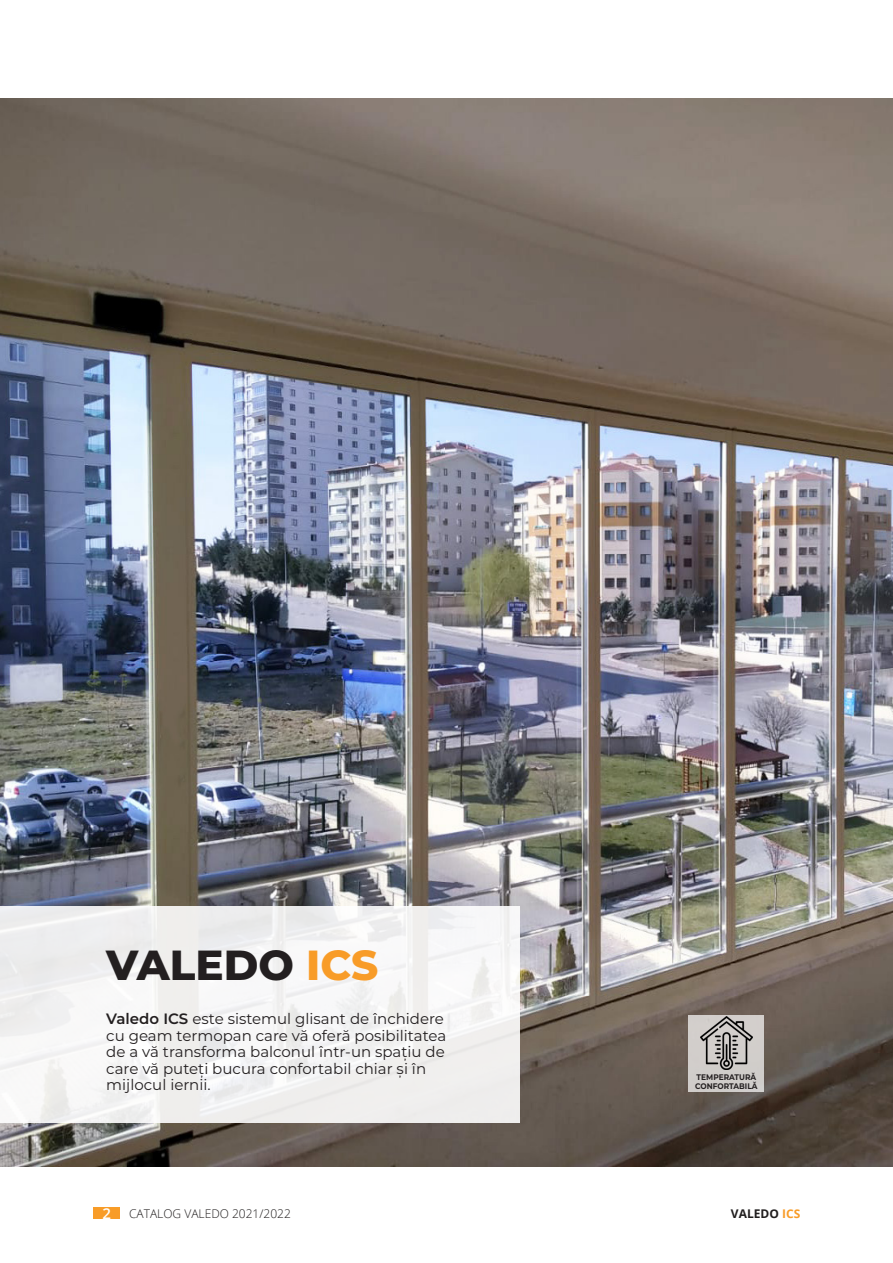
<style>
.page{position:relative;width:893px;height:1263px;background:#fff}
.page>*{position:absolute;margin:0;border:0;box-sizing:border-box;transform-origin:0 0}
.Big_title{font:800 42px "Montserrat";color:#231f20}
.title_1{font:15px/16.5px "Montserrat";color:#231f20}
.t1{font:300 12px "Open Sans";color:#211e1e}
.t2{font:700 12px "Open Sans";color:#211e1e}
.t3{font:700 8.1px/9px "Montserrat";color:#231f20;scale:.92 1}
.s1{color:#f89c28}
.s2{font-weight:600}
.s3{font-weight:600;font-size:15px;color:#fff}
</style>
<div class="page">
<div style="left:94px;top:1207px;width:26px;height:12px;background:#f89c28"></div>
<img style="left:0;top:99px;width:893px;height:1067px">
<div style="left:0;top:906px;width:520px;height:217px;background:#f1f0f1"></div>
<div style="left:689px;top:1015px;width:75px;height:76px;background:#d0cdca"></div>
<img style="left:700px;top:1017px;width:52px;height:52px">
<p class="Big_title" style="left:106px;top:934px;width:273px">VALEDO <span class="s1">ICS</span></p>
<p class="title_1" style="left:106px;top:1010px;width:341px"><span class="s2">Valedo ICS</span> este sistemul glisant de închidere cu geam termopan care vă oferă posibilitatea de a vă transforma balconul într-un spațiu de care vă puteți bucura confortabil chiar și în mijlocul iernii.</p>
<p class="t3" style="left:695px;top:1072px;width:69px">TEMPERATURĂ<br>CONFORTABILĂ</p>
<p class="t1" style="left:103px;top:1205px;width:190px"><span class="s3">2</span> CATALOG VALEDO 2021/2022</p>
<p class="t2" style="left:731px;top:1205px;width:71px">VALEDO <span class="s1">ICS</span></p>
</div>
